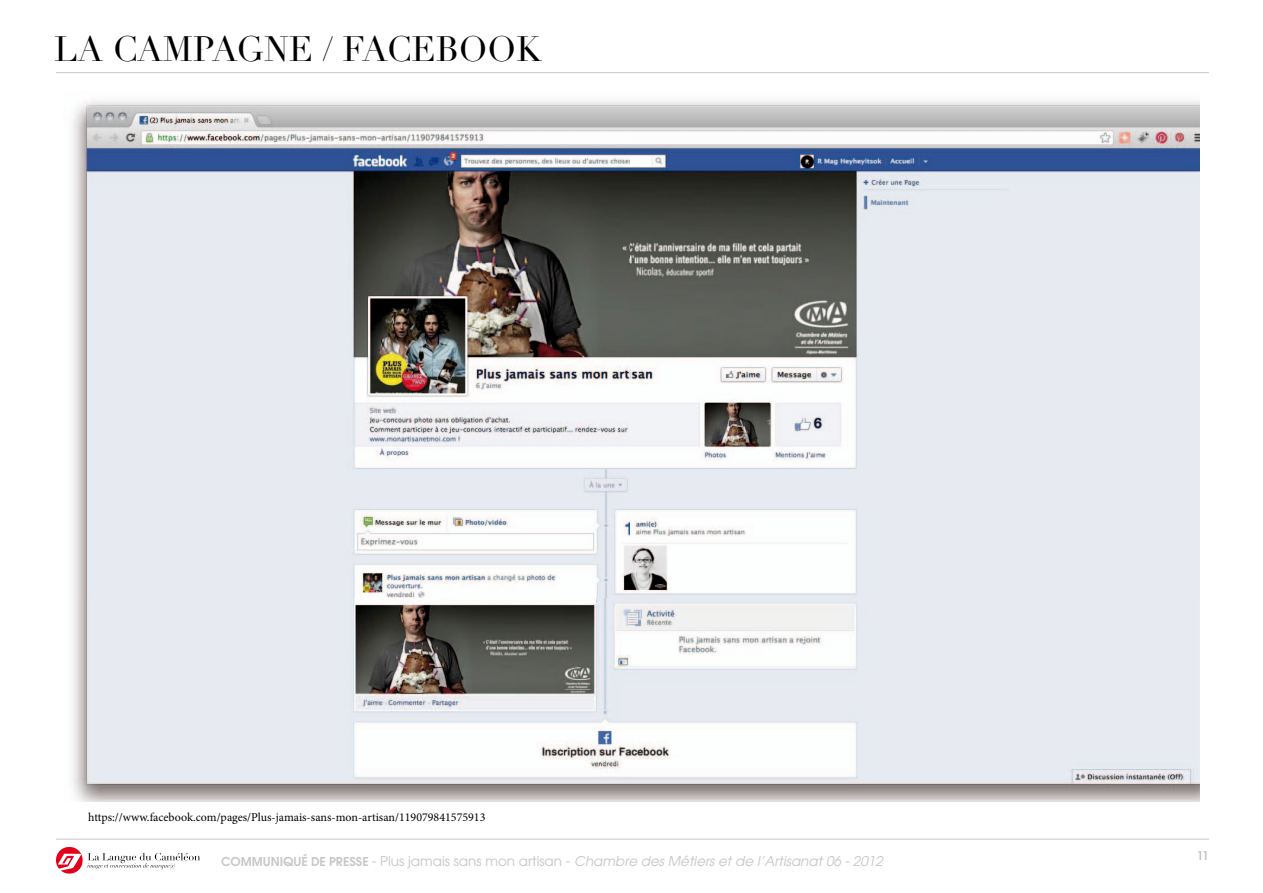
<style>
.page{position:relative;width:1263px;height:893px;background:#fff}
.page>*{position:absolute;margin:0;border:0;box-sizing:border-box;transform-origin:0 0}
.t1{font:34.5px "Didot";color:#000}
.t2{font:italic 13.5px "Avant Garde";color:#c6c7c8}
.t3{font:600 13.5px "Avant Garde Gothic Itc T";color:#c6c7c8}
.t4{font:12px "Minion Pro";color:#000}
.s1{font-family:"Avant Garde Gothic Itc T";font-weight:600;font-style:normal}
.s2{font-style:normal}
</style>
<div class="page">
<hr style="left:56px;top:72px;width:1153px;height:1px;background:#c6c7c8">
<hr style="left:56px;top:839px;width:1153px;height:1px;background:#c6c7c8">
<svg style="left:56px;top:847px;width:144px;height:27px"></svg>
<img style="left:72px;top:101px;width:1127px;height:497px">
<img style="left:72px;top:598px;width:1127px;height:203px">
<h1 class="t1" style="left:54px;top:28px;width:489px">LA CAMPAGNE / FACEBOOK</h1>
<p class="t4" style="left:88px;top:809px;width:399px">https://www.facebook.com/pages/Plus-jamais-sans-mon-artisan/119079841575913</p>
<p class="t2" style="left:221px;top:852px;width:663px"><span class="s1">COMMUNIQUÉ DE PRESSE</span> <span class="s2">- Plus jamais sans mon artisan -</span> Chambre des Métiers et de l’Artisanat 06 - 2012</p>
<p class="t3" style="left:1197px;top:848px;width:14px">11</p>
</div>
